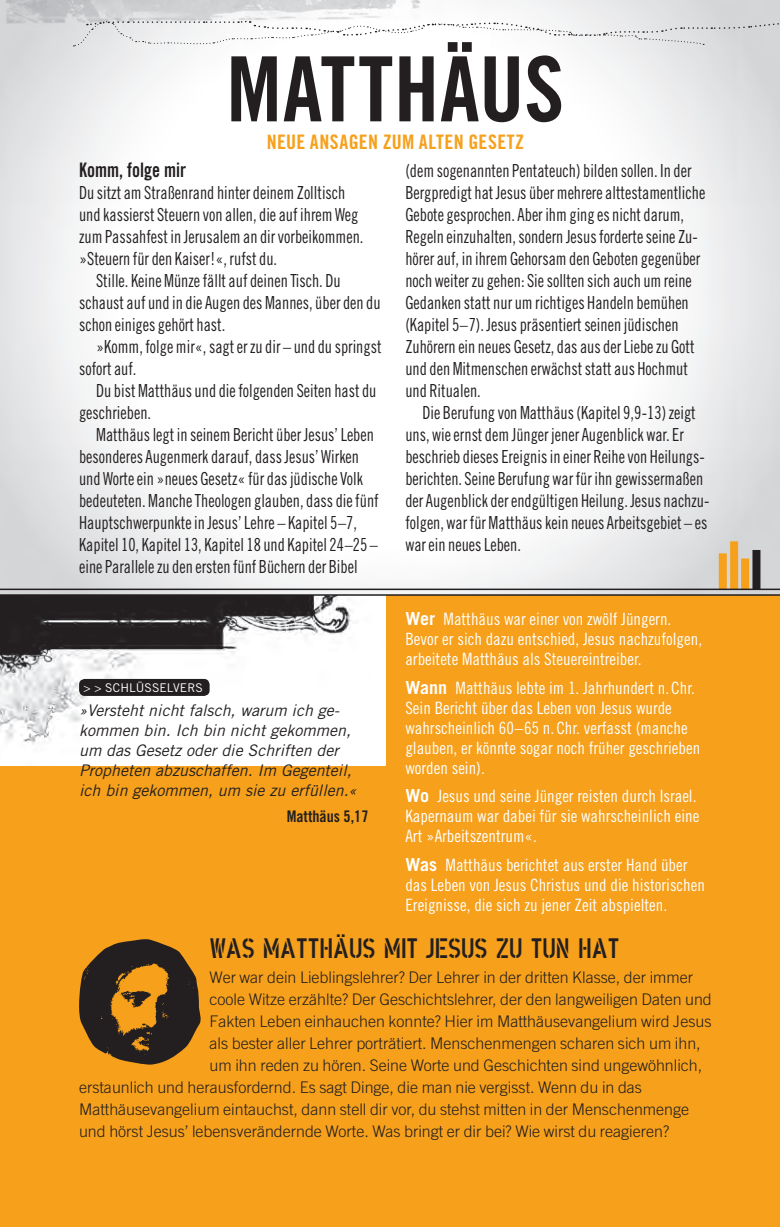
<style>
.page{position:relative;width:780px;height:1227px;background:#fff}
.page>*{position:absolute;margin:0;border:0;box-sizing:border-box;transform-origin:0 0}
.t1{font:90px "Trade Gothic LT Std Bd Cn 20";letter-spacing:.005em;color:#231f20}
.t2{font:28px "DIN Schablonierschrift";letter-spacing:-.05em;color:#231f20}
.t3{font:20px "Trade Gothic LT Std Bd Cn 20";letter-spacing:.02em;color:#f6a01b}
.t4{font:20px "Trade Gothic LT Std Bd Cn 20";color:#231f20;scale:.9 1}
.t5{font:18px/22px "Trade Gothic LT Std Cn 18";color:#231f20;scale:.9 1}
.t6{font:17px/20px "Trade Gothic LT Std Cn 18";color:#fff}
.t7{font:300 16px "Trade Gothic LT Std";color:#231f20}
.t8{font:italic 16px/20px "Trade Gothic LT Std";color:#231f20}
.t9{font:16px "Trade Gothic LT Std Bd Cn 20";color:#231f20}
.t10{font:12px "Trade Gothic LT Std";letter-spacing:.005em;color:#fff}
.s1{font-family:"Trade Gothic LT Std";font-weight:700;font-size:18px}
</style>
<div class="page">
<img style="left:0;top:0;width:779px;height:594px">
<div style="left:0;top:595px;width:779px;height:632px;background:#f6a01b"></div>
<svg style="left:73px;top:20px;width:707px;height:27px"></svg>
<img style="left:0;top:596px;width:385px;height:169px">
<div style="left:752px;top:550px;width:8px;height:39px;background:#231f20"></div>
<svg style="left:740px;top:558px;width:8px;height:31px"></svg>
<svg style="left:729px;top:541px;width:8px;height:48px"></svg>
<div style="left:718px;top:553px;width:8px;height:36px;background:#f6a01b"></div>
<hr style="left:0;top:589px;width:779px;height:1px;background:#231f20">
<hr style="left:0;top:594px;width:779px;height:2px;background:#231f20">
<img style="left:79px;top:939px;width:122px;height:126px">
<div style="left:79px;top:679px;width:130px;height:17px;background:#231f20;border-radius:6px"></div>
<h1 class="t1" style="left:226px;top:35px;width:339px">MATTHÄUS</h1>
<p class="t3" style="left:267px;top:130px;width:259px">NEUE ANSAGEN ZUM ALTEN GESETZ</p>
<p class="t4" style="left:79px;top:157px;width:120px">KOMM, FOLGE MIR</p>
<p class="t5" style="left:79px;top:181px;width:317px">Du sitzt am Straßenrand hinter deinem Zolltisch und kassierst Steuern von allen, die auf ihrem Weg zum Passahfest in Jerusalem an dir vorbeikommen. »Steuern für den Kaiser!«, rufst du.</p>
<p class="t5" style="left:79px;top:269px;width:336px;text-indent:17px">Stille. Keine Münze fällt auf deinen Tisch. Du schaust auf und in die Augen des Mannes, über den du schon einiges gehört hast.</p>
<p class="t5" style="left:79px;top:335px;width:337px;text-indent:17px">»Komm, folge mir«, sagt er zu dir – und du springst sofort auf.</p>
<p class="t5" style="left:79px;top:379px;width:332px;text-indent:17px">Du bist Matthäus und die folgenden Seiten hast du geschrieben.</p>
<p class="t5" style="left:79px;top:423px;width:334px;text-indent:17px">Matthäus legt in seinem Bericht über Jesus’ Leben besonderes Augenmerk darauf, dass Jesus’ Wirken und Worte ein »neues Gesetz« für das jüdische Volk bedeuteten. Manche Theologen glauben, dass die fünf Hauptschwerpunkte in Jesus’ Lehre – Kapitel 5 –7, Kapitel 10, Kapitel 13, Kapitel 18 und Kapitel 24 –25 – eine Parallele zu den ersten fünf Büchern der Bibel</p>
<p class="t10" style="left:83px;top:680px;width:121px">&gt; &gt; SCHLÜSSELVERS</p>
<p class="t8" style="left:79px;top:700px;width:279px">»Versteht nicht falsch, warum ich ge&shy;kommen bin. Ich bin nicht gekommen, um das Gesetz oder die Schriften der Propheten abzuschaffen. Im Gegenteil, ich bin gekommen, um sie zu erfüllen.«</p>
<p class="t9" style="left:286px;top:806px;width:83px">MATTHÄUS 5,17</p>
<p class="t5" style="left:405px;top:159px;width:334px">(dem sogenannten Pentateuch) bilden sollen. In der Bergpredigt hat Jesus über mehrere alttestamentliche Gebote gesprochen. Aber ihm ging es nicht darum, Regeln einzuhalten, sondern Jesus forderte seine Zu&shy;hörer auf, in ihrem Gehorsam den Geboten gegenüber noch weiter zu gehen: Sie sollten sich auch um reine Gedanken statt nur um richtiges Handeln bemühen (Kapitel 5 – 7). Jesus präsentiert seinen jüdischen Zuhörern ein neues Gesetz, das aus der Liebe zu Gott und den Mitmenschen erwächst statt aus Hochmut und Ritualen.</p>
<p class="t5" style="left:405px;top:401px;width:339px;text-indent:17px">Die Berufung von Matthäus (Kapitel 9,9 -13) zeigt uns, wie ernst dem Jünger jener Augenblick war. Er beschrieb dieses Ereignis in einer Reihe von Heilungs&shy;berichten. Seine Berufung war für ihn gewissermaßen der Augenblick der endgültigen Heilung. Jesus nachzu&shy;folgen, war für Matthäus kein neues Arbeitsgebiet – es war ein neues Leben.</p>
<p class="t6" style="left:405px;top:609px;width:298px"><span class="s1">Wer</span> Matthäus war einer von zwölf Jüngern.<br>Bevor er sich dazu entschied, Jesus nachzufolgen, arbeitete Matthäus als Steuereintreiber.</p>
<p class="t6" style="left:405px;top:677px;width:296px"><span class="s1">Wann</span> Matthäus lebte im 1. Jahrhundert n. Chr.<br>Sein Bericht über das Leben von Jesus wurde wahrscheinlich 60 – 65 n. Chr. verfasst (manche glauben, er könnte sogar noch früher geschrieben worden sein).</p>
<p class="t6" style="left:405px;top:786px;width:295px"><span class="s1">Wo</span> Jesus und seine Jünger reisten durch Israel.<br>Kapernaum war dabei für sie wahrscheinlich eine<br>Art »Arbeitszentrum«.</p>
<p class="t6" style="left:405px;top:854px;width:301px"><span class="s1">Was</span> Matthäus berichtet aus erster Hand über das Leben von Jesus Christus und die historischen<br>Ereignisse, die sich zu jener Zeit abspielten.</p>
<h2 class="t2" style="left:209px;top:933px;width:412px">WAS MATTHÄUS MIT JESUS ZU TUN HAT</h2>
<p class="t7" style="left:209px;top:967px;width:485px">Wer war dein Lieblingslehrer? Der Lehrer in der dritten Klasse, der immer</p>
<p class="t7" style="left:209px;top:989px;width:503px">coole Witze erzählte? Der Geschichtslehrer, der den langweiligen Daten und</p>
<p class="t7" style="left:209px;top:1011px;width:503px">Fakten Leben einhauchen konnte? Hier im Matthäusevangelium wird Jesus</p>
<p class="t7" style="left:209px;top:1033px;width:492px">als bester aller Lehrer porträtiert. Menschenmengen scharen sich um ihn,</p>
<p class="t7" style="left:209px;top:1055px;width:494px">um ihn reden zu hören. Seine Worte und Geschichten sind ungewöhnlich,</p>
<p class="t7" style="left:79px;top:1077px;width:564px">erstaunlich und herausfordernd. Es sagt Dinge, die man nie vergisst. Wenn du in das</p>
<p class="t7" style="left:79px;top:1099px;width:611px">Matthäusevangelium eintauchst, dann stell dir vor, du stehst mitten in der Menschenmenge</p>
<p class="t7" style="left:79px;top:1121px;width:591px">und hörst Jesus’ lebensverändernde Worte. Was bringt er dir bei? Wie wirst du reagieren?</p>
</div>
